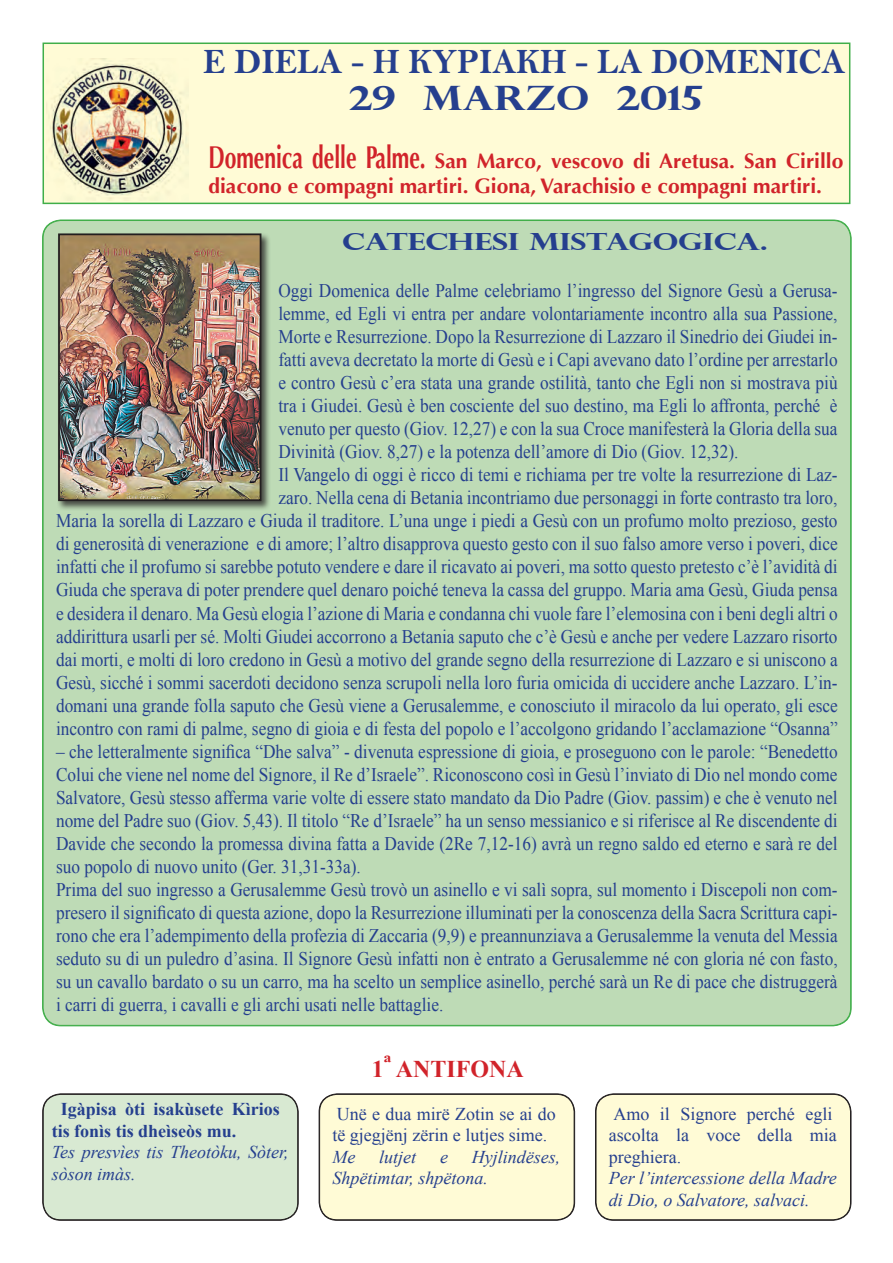
<style>
.page{position:relative;width:893px;height:1263px;background:#fff}
.page>*{position:absolute;margin:0;border:0;box-sizing:border-box;transform-origin:0 0}
.t1{font:36px "Bell MT Bold";color:#253f8e;scale:.95 1}
.Body_Text_Indent{font:700 33.6px "Perpetua Titling";color:#253f8e;scale:1.2 1}
.Normale{font:700 24px "Times New Roman";color:#d1232a}
.No_Spacing{font:700 23.7px "Perpetua Titling";letter-spacing:-.01em;color:#253f8e;scale:1.32 1}
.Normale-2{font:700 21px/25.2px "Optima";color:#d1232a}
.No_Spacing-2{font:19.2px/23.1px "Times New Roman";color:#253f8e;text-align:justify;scale:.9 1}
.Normale-3{font:italic 18px/21.6px "Times New Roman";color:#253f8e}
.Normale-4{font:18px/21.6px "Times New Roman";color:#253f8e}
.Normale-5{font:700 18px/21.6px "Times New Roman";color:#253f8e}
.s1{font-size:31.5px}
</style>
<div class="page">
<div style="left:43px;top:220px;width:808px;height:805px;background:#bedbb6;border-radius:18px"></div>
<div style="left:43px;top:1094px;width:255px;height:126px;background:#d8e9d2;border-radius:18px"></div>
<div style="left:43px;top:1094px;width:255px;height:126px;border:1px solid #231f20;border-radius:18px"></div>
<div style="left:319px;top:1094px;width:255px;height:126px;background:#fffbd6;border-radius:18px"></div>
<div style="left:320px;top:1094px;width:254px;height:126px;border:1px solid #231f20;border-radius:18px"></div>
<div style="left:596px;top:1094px;width:255px;height:126px;background:#fffbd6;border-radius:18px"></div>
<div style="left:596px;top:1094px;width:255px;height:126px;border:1px solid #231f20;border-radius:18px"></div>
<div style="left:43px;top:43px;width:807px;height:161px;background:#fffbd6;border:2px solid #40ae49"></div>
<img style="left:49px;top:58px;width:139px;height:142px">
<div style="left:57px;top:232px;width:215px;height:279px;background:#231f20;opacity:.75"></div>
<img style="left:61px;top:236px;width:197px;height:262px">
<div style="left:58px;top:233px;width:203px;height:268px;border:2px solid #231f20"></div>
<p class="t1" style="left:203px;top:40px;width:677px">E DIELA - H KYPIAKH - LA DOMENICA</p>
<p class="Body_Text_Indent" style="left:349px;top:77px;width:296px">29 MARZO 2015</p>
<p class="Normale-2" style="left:208px;top:148px;width:637px"><span class="s1">Domenica delle Palme.</span> San Marco, vescovo di Aretusa. San Cirillo diacono e compagni martiri. Giona, Varachisio e compagni martiri.</p>
<p class="No_Spacing" style="left:342px;top:227px;width:324px">CATECHESI MISTAGOGICA.</p>
<p class="No_Spacing-2" style="left:278px;top:279px;width:623px">Oggi Domenica delle Palme celebriamo l’ingresso del Signore Gesù a Gerusa&shy;lemme, ed Egli vi entra per andare volontariamente incontro alla sua Passione, Morte e Resurrezione. Dopo la Resurrezione di Lazzaro il Sinedrio dei Giudei in&shy;fatti aveva decretato la morte di Gesù e i Capi avevano dato l’ordine per arrestarlo e contro Gesù c’era stata una grande ostilità, tanto che Egli non si mostrava più tra i Giudei. Gesù è ben cosciente del suo destino, ma Egli lo affronta, perché è venuto per questo (Giov. 12,27) e con la sua Croce manifesterà la Gloria della sua Divinità (Giov. 8,27) e la potenza dell’amore di Dio (Giov. 12,32).</p>
<p class="No_Spacing-2" style="left:56px;top:463px;width:870px;text-align:right">Il Vangelo di oggi è ricco di temi e richiama per tre volte la resurrezione di Laz-<br>zaro. Nella cena di Betania incontriamo due personaggi in forte contrasto tra loro,<br>Maria la sorella di Lazzaro e Giuda il traditore. L’una unge i piedi a Gesù con un profumo molto prezioso, gesto di generosità di venerazione e di amore; l’altro disapprova questo gesto con il suo falso amore verso i poveri, dice infatti che il profumo si sarebbe potuto vendere e dare il ricavato ai poveri, ma sotto questo pretesto c’è l’avidità di Giuda che sperava di poter prendere quel denaro poiché teneva la cassa del gruppo. Maria ama Gesù, Giuda pensa e desidera il denaro. Ma Gesù elogia l’azione di Maria e condanna chi vuole fare l’elemosina con i beni degli altri o addirittura usarli per sé. Molti Giudei accorrono a Betania saputo che c’è Gesù e anche per vedere Lazzaro risorto dai morti, e molti di loro credono in Gesù a motivo del grande segno della resurrezione di Lazzaro e si uniscono a Gesù, sicché i sommi sacerdoti decidono senza scrupoli nella loro furia omicida di uccidere anche Lazzaro. L’in&shy;domani una grande folla saputo che Gesù viene a Gerusalemme, e conosciuto il miracolo da lui operato, gli esce incontro con rami di palme, segno di gioia e di festa del popolo e l’accolgono gridando l’acclamazione “Osanna”</p>
<p class="No_Spacing-2" style="left:56px;top:739px;width:870px">– che letteralmente significa “Dhe salva” - divenuta espressione di gioia, e proseguono con le parole: “Benedetto Colui che viene nel nome del Signore, il Re d’Israele”. Riconoscono così in Gesù l’inviato di Dio nel mondo come Salvatore, Gesù stesso afferma varie volte di essere stato mandato da Dio Padre (Giov. passim) e che è venuto nel nome del Padre suo (Giov. 5,43). Il titolo “Re d’Israele” ha un senso messianico e si riferisce al Re discendente di Davide che secondo la promessa divina fatta a Davide (2Re 7,12-16) avrà un regno saldo ed eterno e sarà re del suo popolo di nuovo unito (Ger. 31,31-33a).</p>
<p class="No_Spacing-2" style="left:56px;top:878px;width:870px">Prima del suo ingresso a Gerusalemme Gesù trovò un asinello e vi salì sopra, sul momento i Discepoli non com&shy;presero il significato di questa azione, dopo la Resurrezione illuminati per la conoscenza della Sacra Scrittura capi&shy;rono che era l’adempimento della profezia di Zaccaria (9,9) e preannunziava a Gerusalemme la venuta del Messia seduto su di un puledro d’asina. Il Signore Gesù infatti non è entrato a Gerusalemme né con gloria né con fasto, su un cavallo bardato o su un carro, ma ha scelto un semplice asinello, perché sarà un Re di pace che distruggerà i carri di guerra, i cavalli e gli archi usati nelle battaglie.</p>
<p class="Normale-5" style="left:52px;top:1098px;width:230px;text-indent:9px">Igàpisa òti isakùsete Kìrios tis fonìs tis dheìseòs mu.</p>
<p class="Normale-3" style="left:52px;top:1141px;width:238px">Tes presvìes tis Theotòku, Sòter, sòson imàs.</p>
<p class="Normale" style="left:372px;top:1052px;width:153px">1ª ANTIFONA</p>
<p class="Normale-4" style="left:332px;top:1102px;width:225px">Unë e dua mirë Zotin se ai do të gjegjënj zërin e lutjes sime.</p>
<p class="Normale-3" style="left:332px;top:1145px;width:24px">Me</p>
<p class="Normale-3" style="left:379px;top:1145px;width:39px">lutjet</p>
<p class="Normale-3" style="left:440px;top:1145px;width:9px">e</p>
<p class="Normale-3" style="left:332px;top:1145px;width:230px;text-indent:140px">Hyjlindëses,<br>Shpëtimtar, shpëtona.</p>
<p class="Normale-4" style="left:609px;top:1102px;width:230px">Amo il Signore perché egli ascolta la voce della mia preghiera.</p>
<p class="Normale-3" style="left:609px;top:1167px;width:230px">Per l’intercessione della Madre di Dio, o Salvatore, salvaci.</p>
</div>
